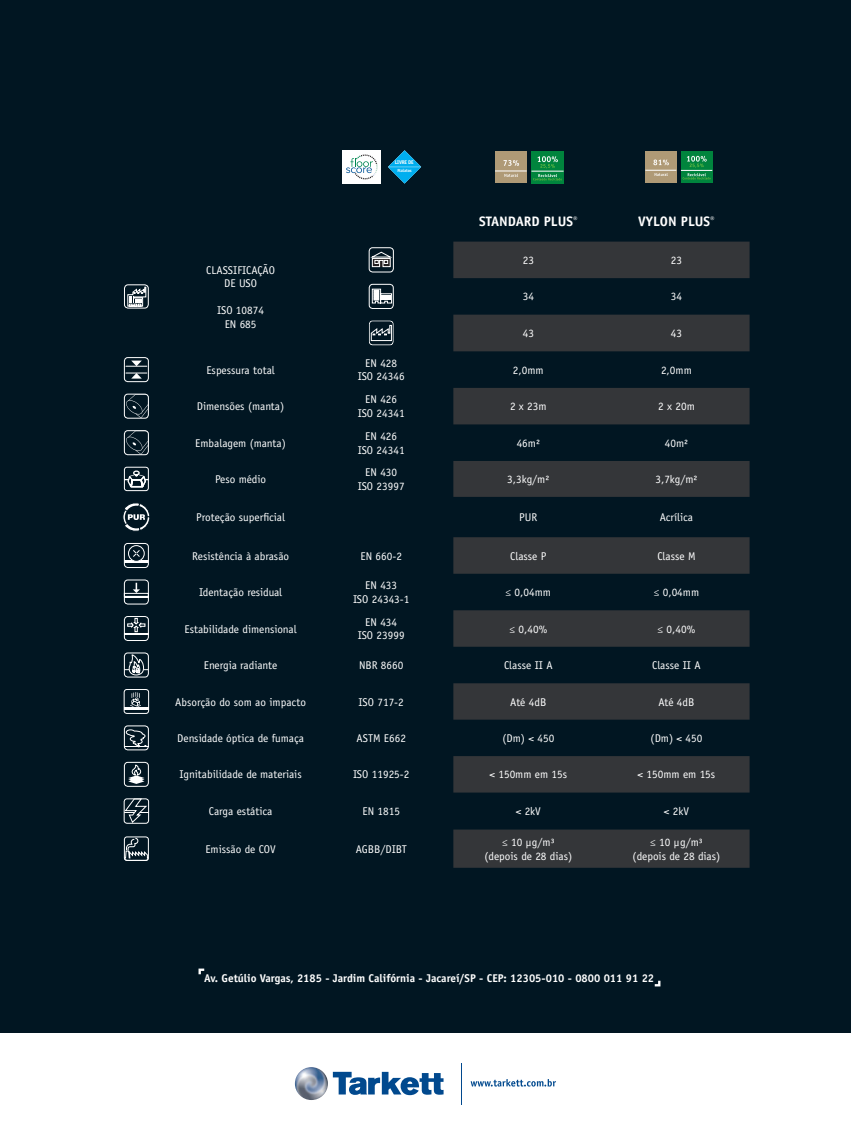
<style>
.page{position:relative;width:851px;height:1134px;background:#fff}
.page>*{position:absolute;margin:0;border:0;box-sizing:border-box;transform-origin:0 0}
.t1{font:700 13.75px "Officina Sans Std";color:#fff}
.t2{font:11.25px/13.5px "Officina Sans Std";color:#fff;text-align:center}
.t3{font:700 11.25px "Officina Sans Std";color:#fff}
.t4{font:700 5.38px "Officina Sans Std";letter-spacing:-.04em;color:#fff}
.t5{font:700 4.5px "Officina Sans Std";letter-spacing:-.02em;color:#fff}
</style>
<div class="page">
<div style="left:0;top:0;width:850px;height:1134px;background:#011622"></div>
<div style="left:0;top:1033px;width:850px;height:101px;background:#fff"></div>
<svg style="left:333px;top:1072px;width:110px;height:23px"></svg>
<img style="left:295px;top:1067px;width:33px;height:33px;border-radius:17px">
<hr style="left:460px;top:1063px;width:1px;height:41px;background:#01498e">
<svg style="left:470px;top:1079px;width:86px;height:7px"></svg>
<svg style="left:453px;top:242px;width:296px;height:626px;fill:#343639"></svg>
<div style="left:124px;top:284px;width:25px;height:25px;border:1px solid #fff;border-radius:4px"></div>
<svg style="left:127px;top:286px;width:19px;height:21px"></svg>
<div style="left:369px;top:247px;width:24px;height:25px;border:1px solid #fff;border-radius:4px"></div>
<svg style="left:369px;top:251px;width:24px;height:16px"></svg>
<div style="left:369px;top:284px;width:24px;height:25px;border:1px solid #fff;border-radius:4px"></div>
<svg style="left:371px;top:288px;width:21px;height:16px"></svg>
<svg style="left:369px;top:320px;width:24px;height:25px"></svg>
<div style="left:124px;top:357px;width:25px;height:25px;border:1px solid #fff;border-radius:4px"></div>
<svg style="left:126px;top:373px;width:21px;height:6px"></svg>
<svg style="left:126px;top:361px;width:21px;height:6px"></svg>
<svg style="left:125px;top:394px;width:24px;height:23px"></svg>
<div style="left:124px;top:394px;width:25px;height:25px;border:1px solid #fff;border-radius:4px"></div>
<svg style="left:125px;top:432px;width:24px;height:23px"></svg>
<div style="left:124px;top:430px;width:25px;height:25px;border:1px solid #fff;border-radius:4px"></div>
<div style="left:124px;top:467px;width:25px;height:24px;border:1px solid #fff;border-radius:3px"></div>
<svg style="left:125px;top:470px;width:23px;height:21px"></svg>
<svg style="left:123px;top:503px;width:27px;height:29px"></svg>
<svg style="left:123px;top:543px;width:26px;height:25px"></svg>
<div style="left:124px;top:580px;width:25px;height:24px;border:1px solid #fff;border-radius:4px"></div>
<hr style="left:124px;top:596px;width:24px;height:2px;background:#fff">
<div style="left:124px;top:593px;width:25px;height:4px;border:1px solid #fff"></div>
<svg style="left:133px;top:583px;width:7px;height:10px"></svg>
<svg style="left:123px;top:616px;width:26px;height:25px"></svg>
<div style="left:124px;top:652px;width:25px;height:25px;border:1px solid #fff;border-radius:4px"></div>
<svg style="left:124px;top:654px;width:24px;height:23px"></svg>
<div style="left:124px;top:689px;width:25px;height:25px;border:1px solid #fff;border-radius:3px"></div>
<hr style="left:124px;top:707px;width:25px;height:2px;background:#fff">
<svg style="left:130px;top:692px;width:11px;height:15px"></svg>
<div style="left:124px;top:725px;width:25px;height:25px;border:1px solid #fff;border-radius:4px"></div>
<svg style="left:124px;top:729px;width:24px;height:19px"></svg>
<div style="left:124px;top:762px;width:25px;height:25px;border:1px solid #fff;border-radius:4px"></div>
<svg style="left:128px;top:764px;width:16px;height:20px"></svg>
<div style="left:124px;top:798px;width:25px;height:26px;border:1px solid #fff;border-radius:3px"></div>
<svg style="left:124px;top:798px;width:24px;height:25px"></svg>
<svg style="left:126px;top:838px;width:21px;height:21px"></svg>
<div style="left:124px;top:836px;width:25px;height:25px;border:1px solid #fff;border-radius:3px"></div>
<div style="left:495px;top:152px;width:31px;height:31px;background:#af9a76"></div>
<hr style="left:495px;top:171px;width:31px;height:1px;background:#fff">
<svg style="left:504px;top:174px;width:14px;height:3px"></svg>
<svg style="left:503px;top:160px;width:16px;height:6px"></svg>
<div style="left:531px;top:152px;width:32px;height:32px;background:#00843d"></div>
<hr style="left:531px;top:171px;width:32px;height:1px;background:#fff">
<svg style="left:533px;top:174px;width:28px;height:6px"></svg>
<svg style="left:537px;top:156px;width:20px;height:12px"></svg>
<div style="left:645px;top:151px;width:31px;height:31px;background:#af9a76"></div>
<hr style="left:645px;top:170px;width:31px;height:1px;background:#fff">
<svg style="left:654px;top:173px;width:13px;height:3px"></svg>
<svg style="left:653px;top:159px;width:15px;height:6px"></svg>
<div style="left:680px;top:151px;width:32px;height:32px;background:#00843d"></div>
<hr style="left:680px;top:170px;width:32px;height:1px;background:#fff">
<svg style="left:682px;top:156px;width:28px;height:23px"></svg>
<div style="left:342px;top:150px;width:39px;height:34px;background:#fff"></div>
<svg style="left:346px;top:154px;width:32px;height:26px"></svg>
<svg style="left:388px;top:150px;width:33px;height:34px"></svg>
<svg style="left:654px;top:981px;width:6px;height:5px"></svg>
<svg style="left:198px;top:968px;width:6px;height:6px"></svg>
<p class="t4" style="left:395px;top:159px;width:20px">LIVRE DE</p>
<p class="t2" style="left:206px;top:263px;width:70px">CLASSIFICAÇÃO</p>
<p class="t2" style="left:224px;top:276px;width:34px">DE USO</p>
<p class="t2" style="left:217px;top:303px;width:48px">ISO 10874</p>
<p class="t2" style="left:225px;top:317px;width:33px">EN 685</p>
<p class="t5" style="left:397px;top:167px;width:16px">Ftalatos</p>
<p class="t1" style="left:479px;top:213px;width:100px">STANDARD PLUS<sup>®</sup></p>
<p class="t1" style="left:638px;top:213px;width:78px">VYLON PLUS<sup>®</sup></p>
<p class="t2" style="left:522px;top:253px;width:13px">23</p>
<p class="t2" style="left:670px;top:253px;width:13px">23</p>
<p class="t2" style="left:522px;top:290px;width:13px">34</p>
<p class="t2" style="left:670px;top:290px;width:13px">34</p>
<p class="t2" style="left:522px;top:326px;width:13px">43</p>
<p class="t2" style="left:670px;top:326px;width:13px">43</p>
<p class="t2" style="left:206px;top:363px;width:70px">Espessura total</p>
<p class="t2" style="left:358px;top:356px;width:48px">EN 428<br>ISO 24346</p>
<p class="t2" style="left:513px;top:363px;width:32px">2,0mm</p>
<p class="t2" style="left:661px;top:363px;width:32px">2,0mm</p>
<p class="t2" style="left:197px;top:400px;width:89px">Dimensões (manta)</p>
<p class="t2" style="left:358px;top:393px;width:48px">EN 426<br>ISO 24341</p>
<p class="t2" style="left:510px;top:400px;width:38px">2 x 23m</p>
<p class="t2" style="left:658px;top:400px;width:38px">2 x 20m</p>
<p class="t2" style="left:195px;top:436px;width:92px">Embalagem (manta)</p>
<p class="t2" style="left:365px;top:429px;width:33px">EN 426</p>
<p class="t2" style="left:358px;top:443px;width:48px">ISO 24341</p>
<p class="t2" style="left:516px;top:436px;width:25px">46m²</p>
<p class="t2" style="left:664px;top:436px;width:25px">40m²</p>
<p class="t2" style="left:215px;top:472px;width:53px">Peso médio</p>
<p class="t2" style="left:358px;top:466px;width:48px">EN 430<br>ISO 23997</p>
<p class="t2" style="left:507px;top:472px;width:44px">3,3kg/m²</p>
<p class="t2" style="left:655px;top:472px;width:44px">3,7kg/m²</p>
<p class="t2" style="left:196px;top:511px;width:90px">Proteção superficial</p>
<p class="t2" style="left:519px;top:511px;width:20px">PUR</p>
<p class="t2" style="left:659px;top:511px;width:35px">Acrílica</p>
<p class="t2" style="left:192px;top:549px;width:99px">Resistência à abrasão</p>
<p class="t2" style="left:360px;top:549px;width:43px">EN 660-2</p>
<p class="t2" style="left:510px;top:549px;width:38px">Classe P</p>
<p class="t2" style="left:657px;top:549px;width:40px">Classe M</p>
<p class="t2" style="left:199px;top:585px;width:85px">Identação residual</p>
<p class="t2" style="left:353px;top:579px;width:58px">EN 433<br>ISO 24343-1</p>
<p class="t2" style="left:505px;top:585px;width:47px">≤ 0,04mm</p>
<p class="t2" style="left:653px;top:585px;width:47px">≤ 0,04mm</p>
<p class="t2" style="left:184px;top:622px;width:114px">Estabilidade dimensional</p>
<p class="t2" style="left:358px;top:615px;width:48px">EN 434<br>ISO 23999</p>
<p class="t2" style="left:509px;top:622px;width:39px">≤ 0,40%</p>
<p class="t2" style="left:657px;top:622px;width:39px">≤ 0,40%</p>
<p class="t2" style="left:204px;top:658px;width:75px">Energia radiante</p>
<p class="t2" style="left:359px;top:658px;width:46px">NBR 8660</p>
<p class="t2" style="left:504px;top:658px;width:50px">Classe II A</p>
<p class="t2" style="left:652px;top:658px;width:50px">Classe II A</p>
<p class="t2" style="left:175px;top:695px;width:132px">Absorção do som ao impacto</p>
<p class="t2" style="left:358px;top:695px;width:47px">ISO 717-2</p>
<p class="t2" style="left:510px;top:695px;width:38px">Até 4dB</p>
<p class="t2" style="left:658px;top:695px;width:38px">Até 4dB</p>
<p class="t2" style="left:177px;top:731px;width:128px">Densidade óptica de fumaça</p>
<p class="t2" style="left:356px;top:731px;width:51px">ASTM E662</p>
<p class="t2" style="left:502px;top:731px;width:53px">(Dm) &lt; 450</p>
<p class="t2" style="left:650px;top:731px;width:53px">(Dm) &lt; 450</p>
<p class="t2" style="left:179px;top:768px;width:124px">Ignitabilidade de materiais</p>
<p class="t2" style="left:353px;top:768px;width:58px">ISO 11925-2</p>
<p class="t2" style="left:489px;top:768px;width:79px">&lt; 150mm em 15s</p>
<p class="t2" style="left:637px;top:768px;width:79px">&lt; 150mm em 15s</p>
<p class="t2" style="left:209px;top:805px;width:65px">Carga estática</p>
<p class="t2" style="left:362px;top:805px;width:39px">EN 1815</p>
<p class="t2" style="left:515px;top:805px;width:27px">&lt; 2kV</p>
<p class="t2" style="left:663px;top:805px;width:27px">&lt; 2kV</p>
<p class="t2" style="left:205px;top:842px;width:72px">Emissão de COV</p>
<p class="t2" style="left:356px;top:842px;width:52px">AGBB/DIBT</p>
<p class="t2" style="left:502px;top:835px;width:54px">≤ 10 µg/m³</p>
<p class="t2" style="left:484px;top:849px;width:89px">(depois de 28 dias)</p>
<p class="t2" style="left:650px;top:835px;width:54px">≤ 10 µg/m³</p>
<p class="t2" style="left:632px;top:849px;width:89px">(depois de 28 dias)</p>
<p class="t3" style="left:204px;top:971px;width:451px">Av. Getúlio Vargas, 2185 - Jardim Califórnia - Jacareí/SP - CEP: 12305-010 - 0800 011 91 22</p>
</div>
